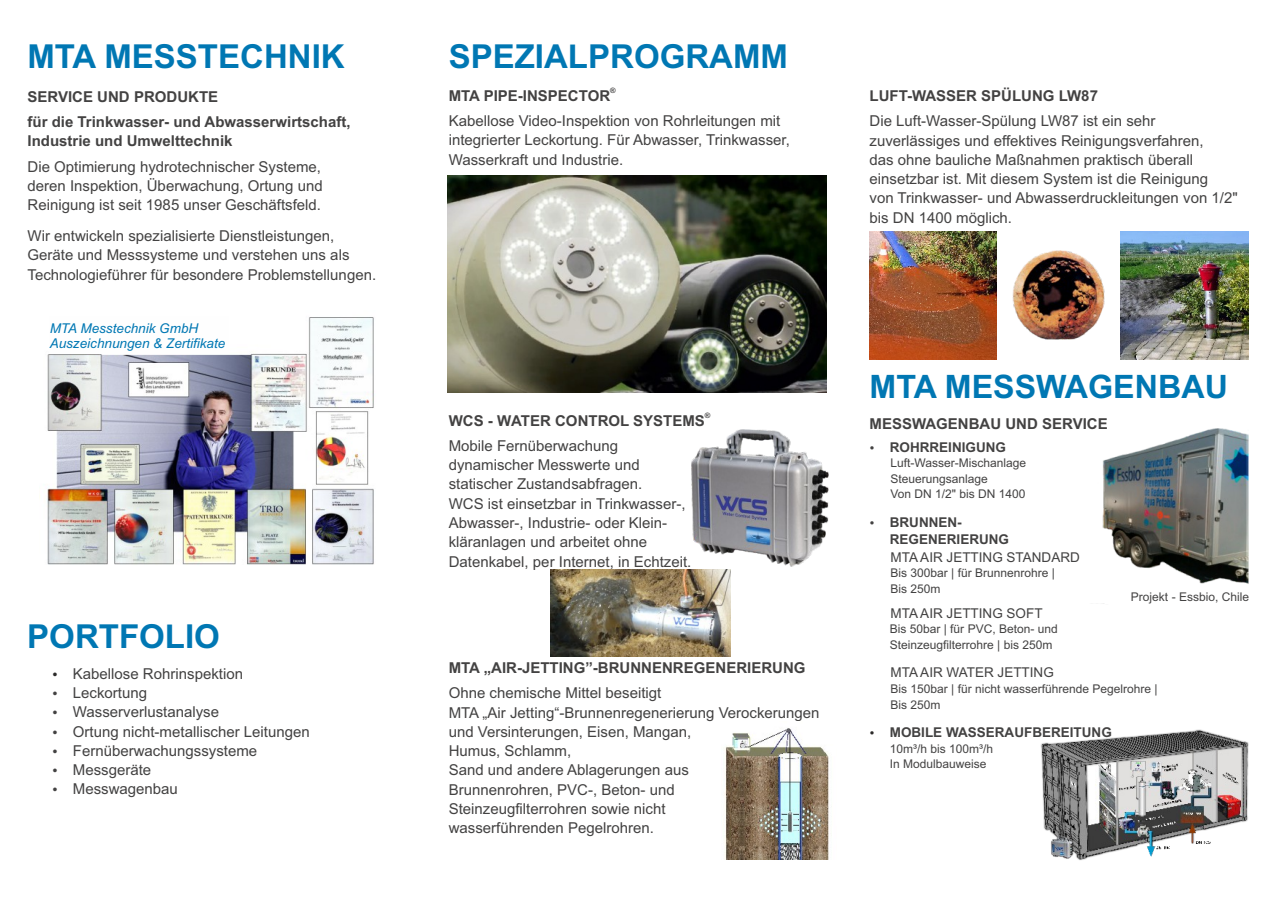
<style>
.page{position:relative;width:1272px;height:902px;background:#fff}
.page>*{position:absolute;margin:0;border:0;box-sizing:border-box;transform-origin:0 0}
.t1{font:700 33px "Arial";color:#0077b3}
.t2{font:700 32.25px "Arial";color:#0077b3}
.t3{font:15px/19.2px "Arial";color:#434242}
.t4{font:700 15px/25.2px "Arial";color:#434242}
.t5{font:700 13.5px/17.4px "Arial";color:#434242}
.t6{font:13.5px "Arial";color:#434242}
.t7{font:italic 13.5px/15.1px "Arial";color:#0077b3}
.t8{font:12px/15.5px "Arial";color:#434242}
.t9{font:700 7.5px "Arial";color:#434242}
</style>
<div class="page">
<img style="left:724px;top:728px;width:105px;height:131px">
<img style="left:448px;top:176px;width:378px;height:216px">
<img style="left:550px;top:569px;width:180px;height:87px">
<img style="left:686px;top:429px;width:143px;height:142px">
<img style="left:47px;top:317px;width:327px;height:248px">
<div style="left:49px;top:316px;width:180px;height:38px;background:#fefefe"></div>
<img style="left:869px;top:232px;width:127px;height:127px">
<img style="left:1012px;top:250px;width:93px;height:90px">
<img style="left:1120px;top:232px;width:128px;height:127px">
<img style="left:1102px;top:428px;width:146px;height:176px">
<img style="left:1040px;top:729px;width:209px;height:131px">
<h1 class="t1" style="left:27px;top:44px;width:319px">MTA MESSTECHNIK</h1>
<p class="t4" style="left:28px;top:85px;width:324px">SERVICE UND PRODUKTE<br>für die Trinkwasser- und Abwasserwirtschaft,</p>
<p class="t4" style="left:28px;top:130px;width:207px">Industrie und Umwelttechnik</p>
<p class="t3" style="left:28px;top:158px;width:297px;text-align:justify">Die Optimierung hydrotechnischer Systeme, deren Inspektion, Überwachung, Ortung und Reinigung ist seit 1985 unser Geschäftsfeld.</p>
<p class="t3" style="left:28px;top:227px;width:350px">Wir entwickeln spezialisierte Dienstleistungen,<br>Geräte und Messsysteme und verstehen uns als<br>Technologieführer für besondere Problemstellungen.</p>
<p class="t7" style="left:50px;top:322px;width:177px">MTA Messtechnik GmbH<br>Auszeichnungen &amp; Zertifikate</p>
<h1 class="t1" style="left:27px;top:623px;width:194px">PORTFOLIO</h1>
<p class="t3" style="left:73px;top:665px;width:238px">Kabellose Rohrinspektion<br>Leckortung<br>Wasserverlustanalyse<br>Ortung nicht-metallischer Leitungen<br>Fernüberwachungssysteme<br>Messgeräte<br>Messwagenbau</p>
<h1 class="t1" style="left:448px;top:44px;width:341px">SPEZIALPROGRAMM</h1>
<p class="t9" style="left:610px;top:88px;width:7px">®</p>
<p class="t4" style="left:448px;top:84px;width:163px">MTA PIPE-INSPECTOR</p>
<p class="t3" style="left:448px;top:113px;width:342px">Kabellose Video-Inspektion von Rohrleitungen mit integrierter Leckortung. Für Abwasser, Trinkwasser,<br>Wasserkraft und Industrie.</p>
<p class="t4" style="left:869px;top:85px;width:230px">LUFT-WASSER SPÜLUNG LW87</p>
<p class="t3" style="left:869px;top:113px;width:369px">Die Luft-Wasser-Spülung LW87 ist ein sehr zuverlässiges und effektives Reinigungsverfahren,<br>das ohne bauliche Maßnahmen praktisch überall einsetzbar ist. Mit diesem System ist die Reinigung<br>von Trinkwasser- und Abwasserdruckleitungen von 1/2" bis DN 1400 möglich.</p>
<p class="t9" style="left:705px;top:412px;width:7px">®</p>
<p class="t4" style="left:448px;top:409px;width:258px">WCS - WATER CONTROL SYSTEMS</p>
<p class="t3" style="left:448px;top:437px;width:244px">Mobile Fernüberwachung dynamischer Messwerte und statischer Zustandsabfragen.<br>WCS ist einsetzbar in Trinkwasser-,<br>Abwasser-, Industrie- oder Klein&shy;kläranlagen und arbeitet ohne<br>Datenkabel, per Internet, in Echtzeit.</p>
<p class="t4" style="left:448px;top:656px;width:358px">MTA „AIR-JETTING”-BRUNNENREGENERIERUNG</p>
<p class="t3" style="left:448px;top:684px;width:372px">Ohne chemische Mittel beseitigt<br>MTA „Air Jetting“-Brunnenregenerierung Verockerungen und Versinterungen, Eisen, Mangan,<br>Humus, Schlamm,<br>Sand und andere Ablagerungen aus<br>Brunnenrohren, PVC-, Beton- und<br>Steinzeugfilterrohren sowie nicht<br>wasserführenden Pegelrohren.</p>
<h2 class="t2" style="left:869px;top:374px;width:360px">MTA MESSWAGENBAU</h2>
<p class="t4" style="left:869px;top:412px;width:240px">MESSWAGENBAU UND SERVICE</p>
<p class="t5" style="left:889px;top:439px;width:118px">ROHRREINIGUNG</p>
<p class="t8" style="left:890px;top:456px;width:137px">Luft-Wasser-Mischanlage<br>Steuerungsanlage<br>Von DN 1/2" bis DN 1400</p>
<p class="t5" style="left:889px;top:514px;width:121px">BRUNNEN-<br>REGENERIERUNG</p>
<p class="t6" style="left:890px;top:551px;width:191px">MTA AIR JETTING STANDARD</p>
<p class="t8" style="left:890px;top:566px;width:166px">Bis 300bar | für Brunnenrohre |<br>Bis 250m</p>
<p class="t6" style="left:890px;top:607px;width:154px">MTA AIR JETTING SOFT</p>
<p class="t8" style="left:889px;top:622px;width:169px">Bis 50bar | für PVC, Beton- und<br>Steinzeugfilterrohre | bis 250m</p>
<p class="t6" style="left:890px;top:667px;width:165px">MTA AIR WATER JETTING</p>
<p class="t8" style="left:890px;top:682px;width:269px">Bis 150bar | für nicht wasserführende Pegelrohre |<br>Bis 250m</p>
<p class="t5" style="left:889px;top:724px;width:223px">MOBILE WASSERAUFBEREITUNG</p>
<p class="t8" style="left:889px;top:742px;width:105px">10m³/h bis 100m³/h<br>In Modulbauweise</p>
<p class="t8" style="left:1130px;top:590px;width:120px">Projekt - Essbio, Chile</p>
</div>
